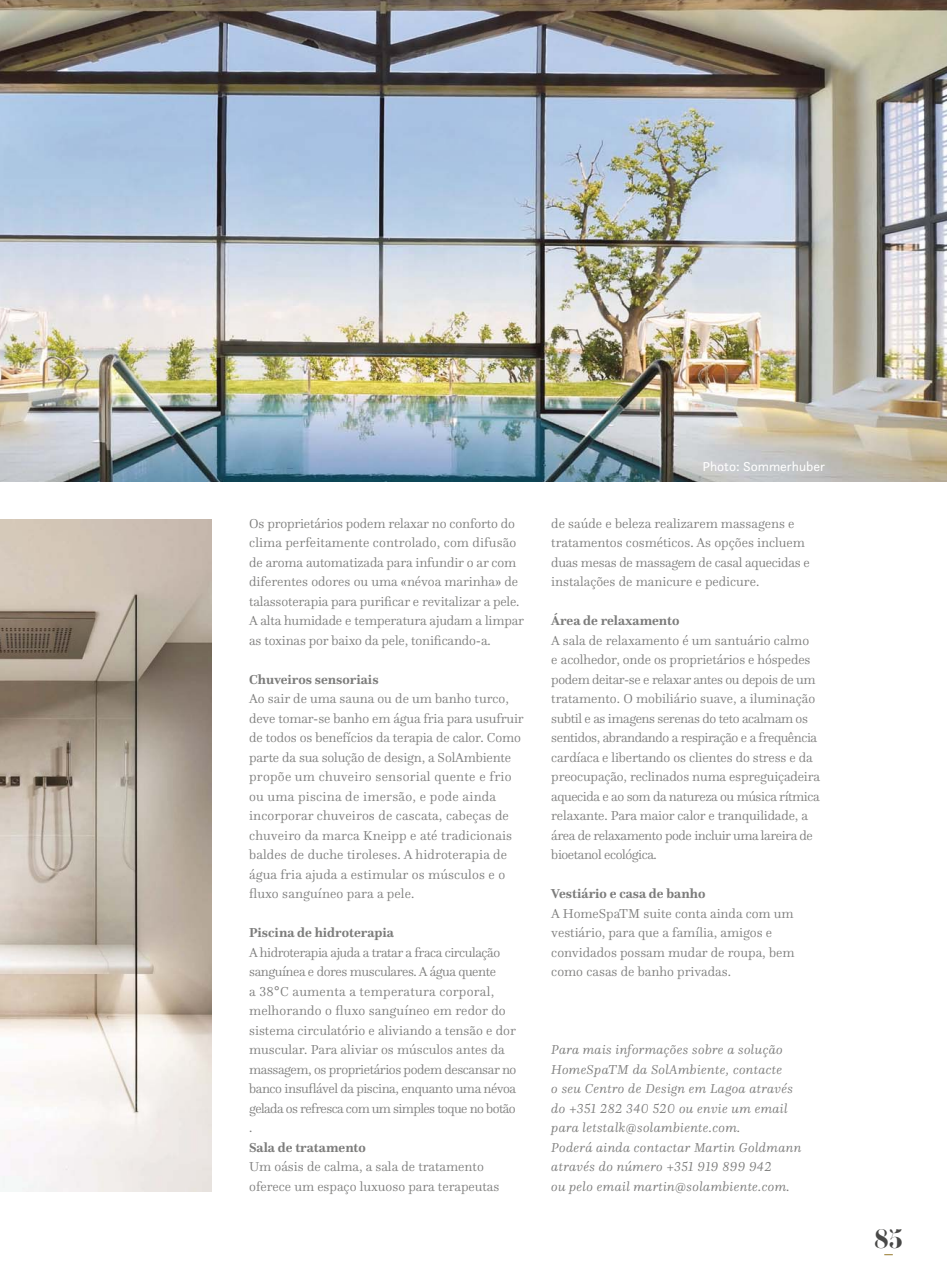
<style>
.page{position:relative;width:947px;height:1275px;background:#fff}
.page>*{position:absolute;margin:0;border:0;box-sizing:border-box;transform-origin:0 0}
.t1{font:700 25.5px "Essonnes Headline";color:#484847}
.t2{font:300 13.5px/19.5px "Questa";letter-spacing:-.01em;color:#7c7c7b}
.t3{font:300 13.5px/19.5px "Questa";letter-spacing:.01em;color:#7c7c7b}
.t4{font:300 13.5px/19.5px "Questa";letter-spacing:-.03em;color:#7c7c7b}
.t5{font:italic 300 13.5px/19.5px "Questa";letter-spacing:.02em;color:#7c7c7b}
.t6{font:700 13.5px "Questa";color:#7c7c7b}
.t7{font:13.5px "Questa Sans";color:#fff}
</style>
<div class="page">
<img style="left:0;top:520px;width:212px;height:672px">
<img style="left:0;top:0;width:946px;height:481px">
<p class="t2" style="left:249px;top:515px;width:276px">Os proprietários podem relaxar no conforto do clima perfeitamente controlado, com difusão de aroma automatizada para infundir o ar com diferentes odores ou uma «névoa marinha» de talassoterapia para purificar e revitalizar a pele.<br>A alta humidade e temperatura ajudam a limpar as toxinas por baixo da pele, tonificando-a.</p>
<p class="t6" style="left:249px;top:674px;width:131px">Chuveiros sensoriais</p>
<p class="t3" style="left:249px;top:690px;width:276px">Ao sair de uma sauna ou de um banho turco, deve tomar-se banho em água fria para usufruir de todos os benefícios da terapia de calor. Como parte da sua solução de design, a SolAmbiente propõe um chuveiro sensorial quente e frio ou uma piscina de imersão, e pode ainda incorporar chuveiros de cascata, cabeças de chuveiro da marca Kneipp e até tradicionais baldes de duche tiroleses. A hidroterapia de água fria ajuda a estimular os músculos e o fluxo sanguíneo para a pele.</p>
<p class="t6" style="left:249px;top:928px;width:146px">Piscina de hidroterapia</p>
<p class="t4" style="left:249px;top:944px;width:269px">A hidroterapia ajuda a tratar a fraca circulação sanguínea e dores musculares. A água quente<br>a 38°C aumenta a temperatura corporal, melhorando o fluxo sanguíneo em redor do sistema circulatório e aliviando a tensão e dor muscular. Para aliviar os músculos antes da massagem, os proprietários podem descansar no banco insuflável da piscina, enquanto uma névoa gelada os refresca com um simples toque no botão .</p>
<p class="t6" style="left:249px;top:1142px;width:118px">Sala de tratamento</p>
<p class="t2" style="left:249px;top:1158px;width:252px">Um oásis de calma, a sala de tratamento oferece um espaço luxuoso para terapeutas</p>
<p class="t7" style="left:702px;top:462px;width:124px">Photo: Sommerhuber</p>
<p class="t2" style="left:551px;top:515px;width:260px">de saúde e beleza realizarem massagens e tratamentos cosméticos. As opções incluem duas mesas de massagem de casal aquecidas e instalações de manicure e pedicure.</p>
<p class="t6" style="left:551px;top:615px;width:130px">Área de relaxamento</p>
<p class="t2" style="left:551px;top:632px;width:270px">A sala de relaxamento é um santuário calmo<br>e acolhedor, onde os proprietários e hóspedes podem deitar-se e relaxar antes ou depois de um tratamento. O mobiliário suave, a iluminação subtil e as imagens serenas do teto acalmam os sentidos, abrandando a respiração e a frequência cardíaca e libertando os clientes do stress e da preocupação, reclinados numa espreguiçadeira aquecida e ao som da natureza ou música rítmica relaxante. Para maior calor e tranquilidade, a área de relaxamento pode incluir uma lareira de bioetanol ecológica.</p>
<p class="t6" style="left:551px;top:888px;width:155px">Vestiário e casa de banho</p>
<p class="t2" style="left:551px;top:905px;width:245px">A HomeSpaTM suite conta ainda com um vestiário, para que a família, amigos e convidados possam mudar de roupa, bem como casas de banho privadas.</p>
<p class="t5" style="left:551px;top:1041px;width:251px">Para mais informações sobre a solução HomeSpaTM da SolAmbiente, contacte<br>o seu Centro de Design em Lagoa através do +351 282 340 520 ou envie um email para letstalk@solambiente.com.<br>Poderá ainda contactar Martin Goldmann através do número +351 919 899 942<br>ou pelo email martin@solambiente.com.</p>
<h1 class="t1" style="left:873px;top:1224px;width:30px">85</h1>
</div>
